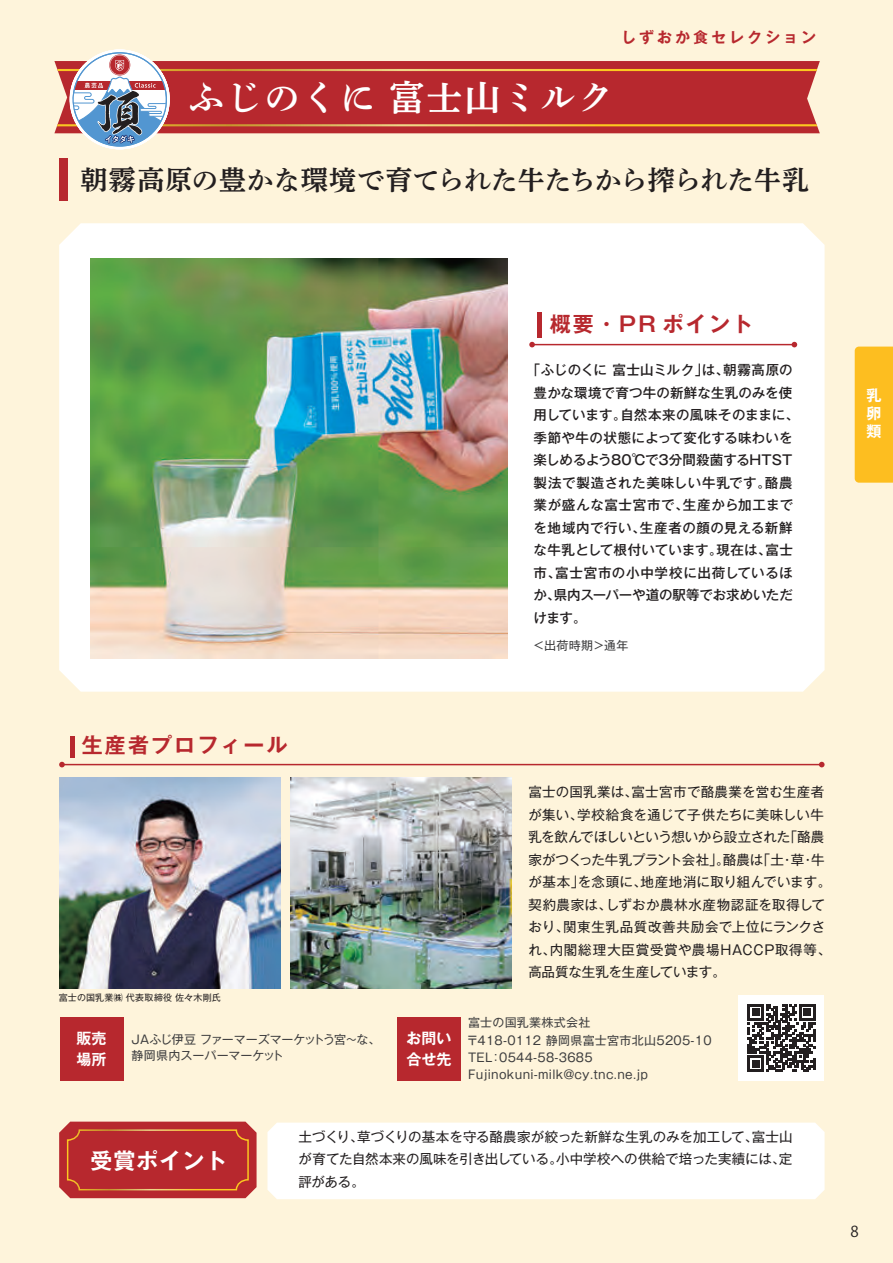
<style>
.page{position:relative;width:893px;height:1263px;background:#fef4db}
.page>*{position:absolute;margin:0;border:0;box-sizing:border-box;transform-origin:0 0}
.t1{font:36px "P Shuei Yobu Min Std B";letter-spacing:.05em;color:#fff}
.t2{font:27px "P Shuei Yobu Min Std B";letter-spacing:.005em;color:#231f20}
.t3{font:700 21.9px "Gothic MB101 Pr 5 De";letter-spacing:.05em;color:#fff}
.t4{font:700 21px "Gothic MB101 Pro De";letter-spacing:.1em;color:#b7282e}
.t5{font:700 21px "Gothic MB101 Pr 5 De";letter-spacing:.1em;color:#b7282e}
.t6{font:700 15px "Gothic MB101 Pr 5 De";letter-spacing:.2em;color:#b7282e}
.t7{font:700 15px/21px "Gothic MB101 Pr 5 De";color:#fff}
.t8{font:700 15px/18px "Gothic MB101 Pro De";color:#fff;text-align:justify}
.t9{font:15px "Koz Go Pr 6 N";color:#231f20}
.t10{font:13.5px/22.5px "Gothic MB101 Pro";letter-spacing:.01em;color:#231f20}
.t11{font:500 13.5px/22.5px "Gothic MB101 Pro";letter-spacing:.015em;color:#231f20}
.t12{font:12px/17.2px "Gothic MB101 Pro";letter-spacing:.025em;color:#3e3e3f}
.t13{font:12px/16.5px "Gothic MB101 Pro";letter-spacing:-.005em;color:#3e3e3f}
.t14{font:9px "Gothic MB101 Pro";letter-spacing:.025em;color:#231f20}
</style>
<div class="page">
<div style="left:59px;top:223px;width:766px;height:469px;background:#fff;border-radius:22px"></div>
<hr style="left:532px;top:344px;width:262px;height:1px;background:#b7282e">
<svg style="left:529px;top:342px;width:6px;height:5px"></svg>
<svg style="left:792px;top:342px;width:5px;height:5px"></svg>
<hr style="left:538px;top:313px;width:4px;height:25px;background:#b7282e">
<div style="left:54px;top:61px;width:766px;height:72px;background:#b7282e"></div>
<hr style="left:54px;top:69px;width:766px;height:2px;background:#fff">
<hr style="left:54px;top:124px;width:766px;height:2px;background:#fff">
<svg style="left:71px;top:49px;width:95px;height:101px"></svg>
<div style="left:397px;top:1017px;width:64px;height:63px;background:#b7282e"></div>
<hr style="left:70px;top:736px;width:4px;height:21px;background:#b7282e">
<hr style="left:59px;top:765px;width:766px;height:1px;background:#e5ac9e">
<hr style="left:62px;top:764px;width:760px;height:1px;background:#b7282e">
<svg style="left:59px;top:762px;width:6px;height:5px"></svg>
<svg style="left:819px;top:762px;width:6px;height:5px"></svg>
<div style="left:59px;top:159px;width:8px;height:42px;background:#b7282e"></div>
<div style="left:60px;top:1017px;width:64px;height:63px;background:#b7282e"></div>
<div style="left:59px;top:1121px;width:198px;height:77px;background:#b7282e;border-radius:11px"></div>
<svg style="left:66px;top:1129px;width:183px;height:62px"></svg>
<div style="left:267px;top:1122px;width:558px;height:77px;background:#fff;border-radius:9px"></div>
<img style="left:59px;top:778px;width:221px;height:210px">
<img style="left:290px;top:778px;width:221px;height:210px">
<img style="left:90px;top:259px;width:417px;height:400px">
<div style="left:739px;top:995px;width:85px;height:85px;background:#fff"></div>
<svg style="left:747px;top:1004px;width:68px;height:68px"></svg>
<div style="left:855px;top:347px;width:38px;height:136px;background:#fdbe20"></div>
<h1 class="t1" style="left:189px;top:72px;width:427px">ふじのくに 富士山ミルク</h1>
<p class="t6" style="left:621px;top:25px;width:196px">しずおか食セレクション</p>
<h2 class="t2" style="left:80px;top:160px;width:730px">朝霧高原の豊かな環境で育てられた牛たちから搾られた牛乳</h2>
<h3 class="t4" style="left:550px;top:307px;width:205px">概要・PR ポイント</h3>
<p class="t11" style="left:534px;top:357px;width:267px;text-indent:-7px">「ふじのくに 富士山ミルク」は、朝霧高原の豊かな環境で育つ牛の新鮮な生乳のみを使用しています。自然本来の風味そのままに、季節や牛の状態によって変化する味わいを楽しめるよう80℃で3分間殺菌するHTST製法で製造された美味しい牛乳です。酪農業が盛んな富士宮市で、生産から加工までを地域内で行い、生産者の顔の見える新鮮な牛乳として根付いています。現在は、富士市、富士宮市の小中学校に出荷しているほか、県内スーパーや道の駅等でお求めいただけます。</p>
<p class="t12" style="left:533px;top:635px;width:97px">＜出荷時期＞通年</p>
<p class="t8" style="left:866px;top:384px;width:16px">乳卵類</p>
<h3 class="t5" style="left:82px;top:728px;width:207px">生産者プロフィール</h3>
<p class="t14" style="left:59px;top:990px;width:164px">富士の国乳業㈱ 代表取締役 佐々木剛氏</p>
<p class="t7" style="left:76px;top:1026px;width:31px">販売場所</p>
<p class="t13" style="left:132px;top:1029px;width:250px">JAふじ伊豆 ファーマーズマーケットう宮～な、静岡県内スーパーマーケット</p>
<p class="t7" style="left:406px;top:1026px;width:46px">お問い合せ先</p>
<p class="t10" style="left:528px;top:779px;width:304px">富士の国乳業は、富士宮市で酪農業を営む生産者が集い、学校給食を通じて子供たちに美味しい牛乳を飲んでほしいという想いから設立された「酪農家がつくった牛乳プラント会社」。酪農は「土・草・牛が基本」を念頭に、地産地消に取り組んでいます。契約農家は、しずおか農林水産物認証を取得しており、関東生乳品質改善共励会で上位にランクされ、内閣総理大臣賞受賞や農場HACCP取得等、高品質な生乳を生産しています。</p>
<p class="t12" style="left:467px;top:1012px;width:246px">富士の国乳業株式会社<br>〒418-0112 静岡県富士宮市北山5205-10<br>TEL：0544-58-3685<br>Fujinokuni-milk@cy.tnc.ne.jp</p>
<h3 class="t3" style="left:91px;top:1142px;width:138px">受賞ポイント</h3>
<p class="t10" style="left:298px;top:1124px;width:496px;text-align:justify">土づくり、草づくりの基本を守る酪農家が絞った新鮮な生乳のみを加工して、富士山が育てた自然本来の風味を引き出している。小中学校への供給で培った実績には、定評がある。</p>
<p class="t9" style="left:851px;top:1223px;width:10px">8</p>
</div>
